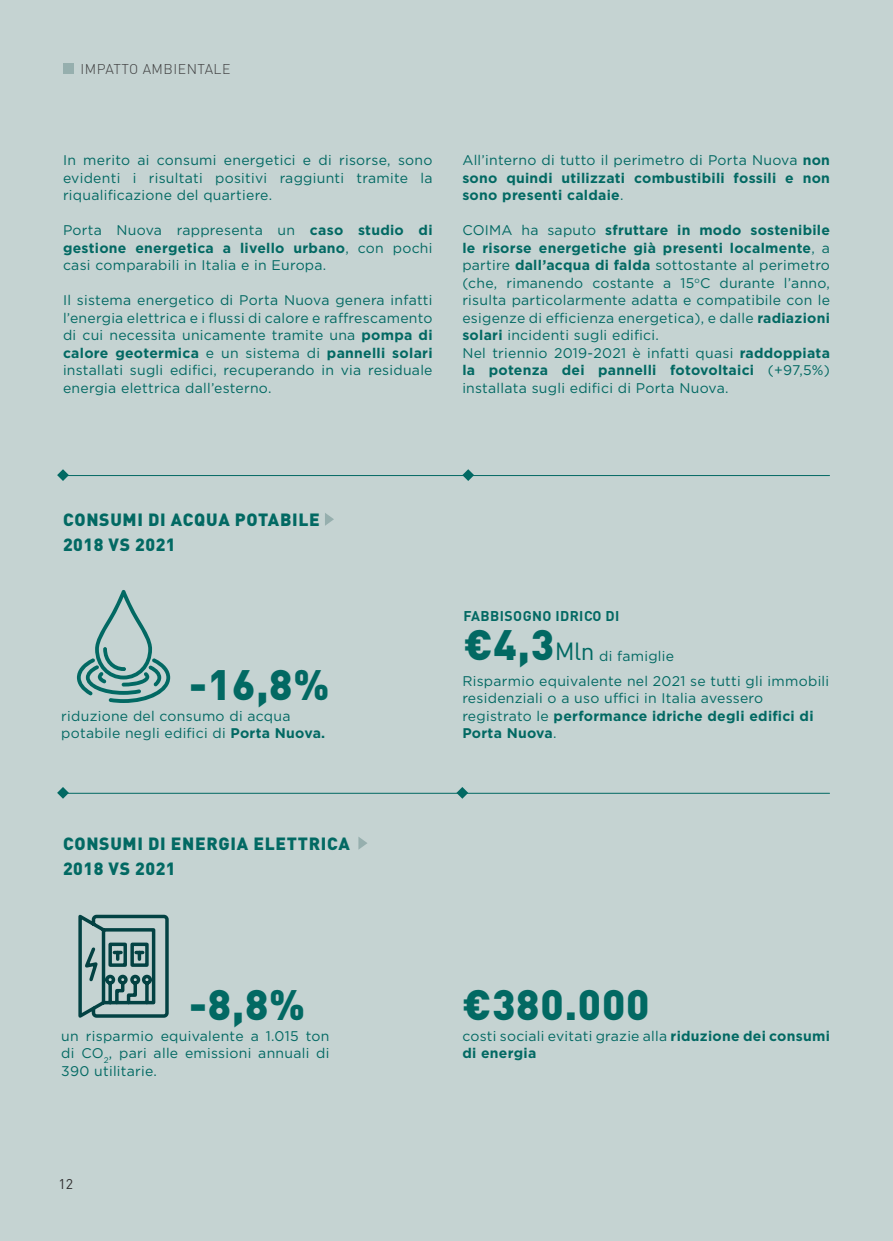
<style>
.page{position:relative;width:893px;height:1241px;background:#fff}
.page>*{position:absolute;margin:0;border:0;box-sizing:border-box;transform-origin:0 0}
.t1{font:900 42px "DIN Pro";letter-spacing:.02em;color:#026963}
.t2{font:900 17.5px "DIN Pro";letter-spacing:.04em;color:#026963}
.t3{font:14px/17.5px "Gotham";letter-spacing:.02em;color:#026963}
.t4{font:700 14px/17.5px "Gotham";letter-spacing:.02em;color:#026963;text-align:justify}
.t5{font:700 14px "DIN Pro";letter-spacing:.03em;color:#026963}
.t6{font:300 14px "DIN Pro";letter-spacing:.035em;color:#3e3e3f}
.t7{font:14px "DIN Pro";color:#312f30}
.s1{font-weight:700}
.s2{font-weight:400}
.s3{font-weight:400;font-size:24.5px}
</style>
<div class="page">
<div style="left:0;top:0;width:893px;height:1240px;background:#c5d3d2"></div>
<div style="left:63px;top:63px;width:11px;height:11px;background:#96afae"></div>
<svg style="left:57px;top:469px;width:12px;height:12px"></svg>
<svg style="left:57px;top:787px;width:12px;height:11px"></svg>
<svg style="left:456px;top:787px;width:12px;height:11px"></svg>
<svg style="left:462px;top:469px;width:12px;height:12px"></svg>
<hr style="left:63px;top:475px;width:766px;height:1px;background:#026963">
<hr style="left:63px;top:792px;width:766px;height:1px;background:#026963">
<svg style="left:77px;top:590px;width:93px;height:113px"></svg>
<svg style="left:78px;top:914px;width:91px;height:104px"></svg>
<svg style="left:325px;top:513px;width:9px;height:12px"></svg>
<svg style="left:358px;top:837px;width:9px;height:12px"></svg>
<p class="t6" style="left:80px;top:59px;width:152px">IMPATTO AMBIENTALE</p>
<p class="t3" style="left:63px;top:151px;width:371px;text-align:justify">In merito ai consumi energetici e di risorse, sono evidenti i risultati positivi raggiunti tramite la riqualificazione del quartiere.</p>
<p class="t3" style="left:63px;top:221px;width:371px;text-align:justify">Porta Nuova rappresenta un <span class="s1">caso studio di gestione energetica a livello urbano</span>, con pochi casi comparabili in Italia e in Europa.</p>
<p class="t3" style="left:63px;top:291px;width:371px;text-align:justify">Il sistema energetico di Porta Nuova genera infatti l’energia elettrica e i flussi di calore e raffrescamento di cui necessita unicamente tramite una <span class="s1">pompa di calore geotermica</span> e un sistema di <span class="s1">pannelli solari </span>installati sugli edifici, recuperando in via residuale energia elettrica dall’esterno.</p>
<p class="t4" style="left:462px;top:151px;width:369px"><span class="s2">All’interno di tutto il perimetro di Porta Nuova</span> non sono quindi utilizzati combustibili fossili e non sono presenti caldaie<span class="s2">.</span></p>
<p class="t3" style="left:462px;top:221px;width:369px">COIMA ha saputo <span class="s1">sfruttare in modo sostenibile le risorse energetiche già presenti localmente</span>, a partire <span class="s1">dall’acqua di falda</span> sottostante al perimetro (che, rimanendo costante a 15<sup>o</sup>C durante l’anno, risulta particolarmente adatta e compatibile con le esigenze di efficienza energetica), e dalle <span class="s1">radiazioni solari</span> incidenti sugli edifici.<br>Nel triennio 2019-2021 è infatti quasi <span class="s1">raddoppiata la potenza dei pannelli fotovoltaici</span> (+97,5%) installata sugli edifici di Porta Nuova.</p>
<p class="t2" style="left:63px;top:507px;width:258px">CONSUMI DI ACQUA POTABILE</p>
<p class="t2" style="left:63px;top:532px;width:114px">2018 VS 2021</p>
<h1 class="t1" style="left:189px;top:656px;width:142px">-16,8%</h1>
<p class="t3" style="left:61px;top:706px;width:265px">riduzione del consumo di acqua potabile negli edifici di <span class="s1">Porta Nuova.</span></p>
<p class="t2" style="left:63px;top:831px;width:288px">CONSUMI DI ENERGIA ELETTRICA</p>
<p class="t2" style="left:63px;top:856px;width:114px">2018 VS 2021</p>
<p class="t5" style="left:463px;top:606px;width:158px">FABBISOGNO IDRICO DI</p>
<p class="t3" style="left:599px;top:646px;width:76px">di famiglie</p>
<h1 class="t1" style="left:464px;top:615px;width:132px">€4,3<span class="s3">Mln</span></h1>
<p class="t3" style="left:462px;top:671px;width:368px">Risparmio equivalente nel 2021 se tutti gli immobili residenziali o a uso uffici in Italia avessero registrato le <span class="s1">performance idriche degli edifici di Porta Nuova</span>.</p>
<h1 class="t1" style="left:189px;top:975px;width:118px">-8,8%</h1>
<h1 class="t1" style="left:462px;top:975px;width:189px">€380.000</h1>
<p class="t3" style="left:61px;top:1026px;width:270px;text-align:justify">un risparmio equivalente a 1.015 ton di CO<sub>2</sub>, pari alle emissioni annuali di 390 utilitarie.</p>
<p class="t3" style="left:462px;top:1026px;width:369px">costi sociali evitati grazie alla <span class="s1">riduzione dei consumi di energia</span></p>
<p class="t7" style="left:58px;top:1173px;width:16px">12</p>
</div>
